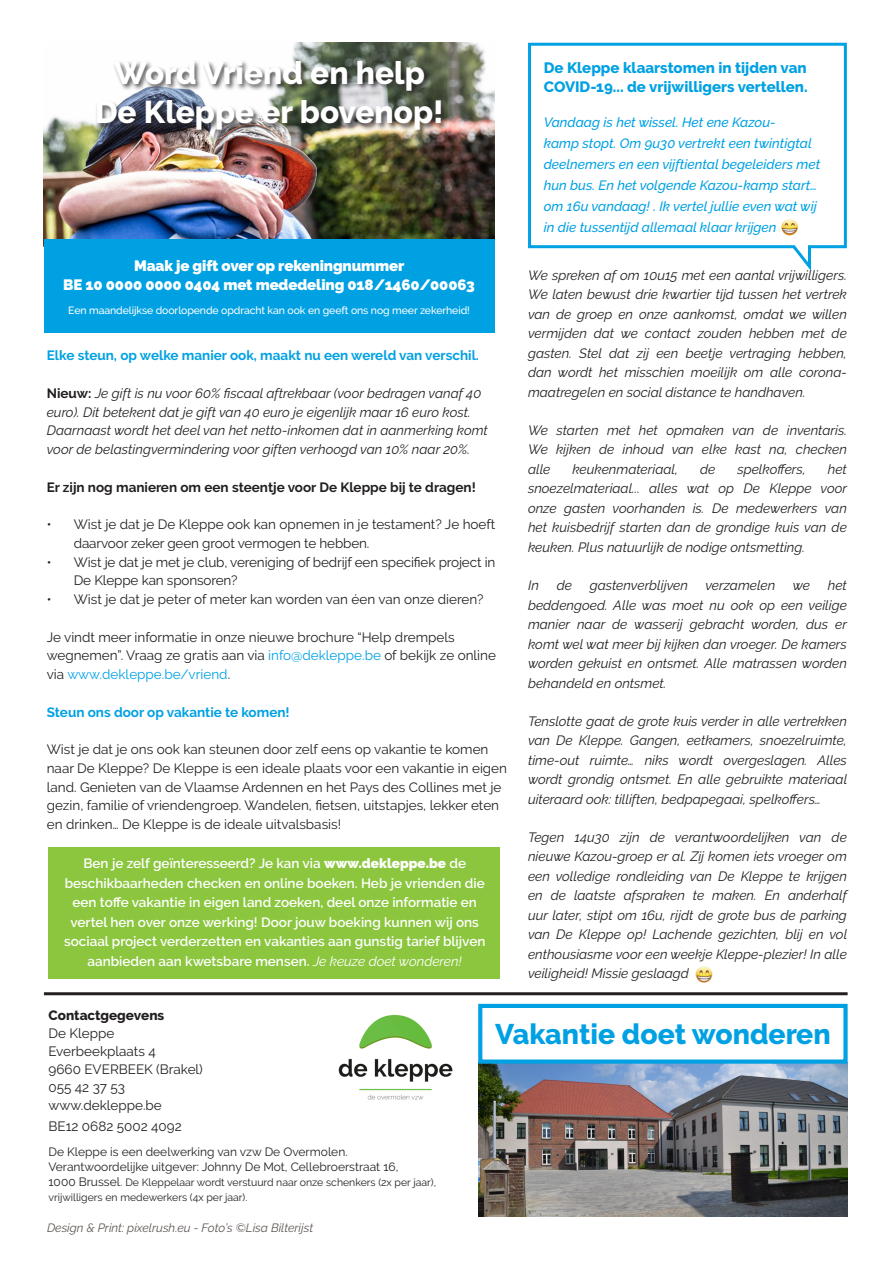
<style>
.page{position:relative;width:893px;height:1263px;background:#fff}
.page>*{position:absolute;margin:0;border:0;box-sizing:border-box;transform-origin:0 0}
.t1{font:800 31.5px "Raleway";color:#fff}
.t2{font:800 28.35px "Raleway";color:#00a1e3}
.Body{font:900 15px "Raleway";letter-spacing:-.01em;color:#fff}
.t3{font:800 15px/19.5px "Raleway";color:#00a1e3}
.Body-2{font:italic 13.5px/19.5px "Raleway";color:#231f20;text-align:justify}
.Body-3{font:13.5px/18.8px "Raleway";color:#231f20}
.Body-4{font:600 13.5px/19.5px "Raleway";color:#fff;text-align:center}
.t4{font:italic 500 13.5px/21px "Raleway";color:#00a1e3}
.Body-5{font:700 13.5px "Raleway";color:#00a1e3}
.Body-6{font:700 13.5px "Raleway";color:#231f20}
.t5{font:800 13.5px "Raleway";color:#231f20}
.t6{font:12px "Raleway";color:#231f20}
.t7{font:italic 12px "Raleway";color:#5e5553}
.t8{font:10.5px "Raleway";color:#231f20}
.Body-7{font:500 10.5px "Raleway";letter-spacing:-.01em;color:#fff}
.s1{font-weight:700;font-style:normal}
.s2{color:#00a1e3}
.s3{font-weight:900}
.s4{font-weight:400;font-style:italic}
.s5{font-size:12px}
</style>
<div class="page">
<img style="left:328px;top:995px;width:135px;height:105px">
<div style="left:49px;top:847px;width:451px;height:131px;background:#8bc63e"></div>
<img style="left:478px;top:1064px;width:370px;height:152px">
<hr style="left:44px;top:992px;width:804px;height:3px;background:#231f20">
<div style="left:478px;top:1004px;width:370px;height:60px;border:4px solid #00a1e3"></div>
<img style="left:44px;top:43px;width:450px;height:196px">
<div style="left:44px;top:239px;width:450px;height:94px;background:#00a1e3"></div>
<svg style="left:528px;top:42px;width:319px;height:229px"></svg>
<img style="left:696px;top:966px;width:16px;height:16px;border-radius:8px">
<img style="left:781px;top:219px;width:17px;height:16px;border-radius:8px">
<div style="left:95px;top:60px;width:353px;height:78px;background:#231f20;opacity:.75"></div>
<p class="t1" style="left:114px;top:55px;width:313px">Word Vriend en help</p>
<p class="t1" style="left:95px;top:94px;width:350px">De Kleppe er bovenop!</p>
<p class="Body" style="left:134px;top:257px;width:272px">Maak je gift over op rekeningnummer</p>
<p class="Body" style="left:63px;top:276px;width:413px">BE 10 0000 0000 0404 met mededeling 018/1460/00063</p>
<p class="Body-7" style="left:68px;top:304px;width:403px">Een maandelijkse doorlopende opdracht kan ook en geeft ons nog meer zekerheid!</p>
<p class="Body-5" style="left:47px;top:348px;width:434px">Elke steun, op welke manier ook, maakt nu een wereld van verschil.</p>
<p class="Body-2" style="left:47px;top:384px;width:443px;line-height:18.8px;text-align:left"><span class="s1">Nieuw:</span> Je gift is nu voor 60% fiscaal aftrekbaar (voor bedragen vanaf 40 euro). Dit betekent dat je gift van 40 euro je eigenlijk maar 16 euro kost.<br>Daarnaast wordt het deel van het netto-inkomen dat in aanmerking komt voor de belastingvermindering voor giften verhoogd van 10% naar 20%.</p>
<p class="Body-6" style="left:47px;top:479px;width:431px">Er zijn nog manieren om een steentje voor De Kleppe bij te dragen!</p>
<p class="Body-3" style="left:74px;top:515px;width:423px;text-indent:-27px">• Wist je dat je De Kleppe ook kan opnemen in je testament? Je hoeft daarvoor zeker geen groot vermogen te hebben.</p>
<p class="Body-3" style="left:74px;top:552px;width:423px;text-indent:-27px">• Wist je dat je met je club, vereniging of bedrijf een specifiek project in<br>De Kleppe kan sponsoren?</p>
<p class="Body-3" style="left:47px;top:590px;width:438px">• Wist je dat je peter of meter kan worden van éen van onze dieren?</p>
<p class="Body-3" style="left:47px;top:627px;width:451px">Je vindt meer informatie in onze nieuwe brochure “Help drempels wegnemen”. Vraag ze gratis aan via <span class="s2">info@dekleppe.be</span> of bekijk ze online via <span class="s2">www.dekleppe.be/vriend</span>.</p>
<p class="Body-5" style="left:47px;top:704px;width:244px">Steun ons door op vakantie te komen!</p>
<p class="Body-3" style="left:47px;top:740px;width:462px">Wist je dat je ons ook kan steunen door zelf eens op vakantie te komen naar De Kleppe? De Kleppe is een ideale plaats voor een vakantie in eigen land. Genieten van de Vlaamse Ardennen en het Pays des Collines met je gezin, familie of vriendengroep. Wandelen, fietsen, uitstapjes, lekker eten en drinken… De Kleppe is de ideale uitvalsbasis!</p>
<p class="Body-4" style="left:64px;top:853px;width:423px">Ben je zelf geïnteresseerd? Je kan via <span class="s3">www.dekleppe.be</span> de beschikbaarheden checken en online boeken. Heb je vrienden die een toffe vakantie in eigen land zoeken, deel onze informatie en vertel hen over onze werking! Door jouw boeking kunnen wij ons sociaal project verderzetten en vakanties aan gunstig tarief blijven aanbieden aan kwetsbare mensen. <span class="s4">Je keuze doet wonderen!</span></p>
<p class="t3" style="left:544px;top:58px;width:265px">De Kleppe klaarstomen in tijden van<br>COVID-19... de vrijwilligers vertellen.</p>
<p class="t4" style="left:544px;top:111px;width:233px">Vandaag is het wissel. Het ene Kazou-</p>
<p class="t4" style="left:544px;top:132px;width:278px">kamp stopt. Om 9u30 vertrekt een twintigtal deelnemers en een vijftiental begeleiders met hun bus. En het volgende Kazou-kamp start… om 16u vandaag! . Ik vertel jullie even wat wij in die tussentijd allemaal klaar krijgen</p>
<p class="Body-2" style="left:528px;top:265px;width:320px">We spreken af om 10u15 met een aantal vrijwilligers.<br>We laten bewust drie kwartier tijd tussen het vertrek van de groep en onze aankomst, omdat we willen vermijden dat we contact zouden hebben met de gasten. Stel dat zij een beetje vertraging hebben, dan wordt het misschien moeilijk om alle corona&shy;maatregelen en social distance te handhaven.</p>
<p class="Body-2" style="left:528px;top:420px;width:320px">We starten met het opmaken van de inventaris.<br>We kijken de inhoud van elke kast na, checken alle</p>
<p class="Body-2" style="left:572px;top:459px;width:107px">keukenmateriaal,</p>
<p class="Body-2" style="left:700px;top:459px;width:17px">de</p>
<p class="Body-2" style="left:737px;top:459px;width:70px">spelkoffers,</p>
<p class="Body-2" style="left:528px;top:459px;width:321px;text-indent:300px">het snoezelmateriaal... alles wat op De Kleppe voor onze gasten voorhanden is. De medewerkers van het kuisbedrijf starten dan de grondige kuis van de keuken. Plus natuurlijk de nodige ontsmetting.</p>
<p class="Body-2" style="left:528px;top:575px;width:12px">In</p>
<p class="Body-2" style="left:557px;top:575px;width:17px">de</p>
<p class="Body-2" style="left:590px;top:575px;width:100px">gastenverblijven</p>
<p class="Body-2" style="left:705px;top:575px;width:71px">verzamelen</p>
<p class="Body-2" style="left:793px;top:575px;width:19px">we</p>
<p class="Body-2" style="left:528px;top:575px;width:321px;text-indent:300px">het beddengoed. Alle was moet nu ook op een veilige manier naar de wasserij gebracht worden, dus er komt wel wat meer bij kijken dan vroeger. De kamers worden gekuist en ontsmet. Alle matrassen worden behandeld en ontsmet.</p>
<p class="Body-2" style="left:528px;top:711px;width:321px">Tenslotte gaat de grote kuis verder in alle vertrekken van De Kleppe. Gangen, eetkamers, snoezelruimte, time-out ruimte… niks wordt overgeslagen. Alles wordt grondig ontsmet. En alle gebruikte materiaal uiteraard ook: tilliften, bedpapegaai, spelkoffers…</p>
<p class="Body-2" style="left:528px;top:827px;width:321px">Tegen 14u30 zijn de verantwoordelijken van de nieuwe Kazou-groep er al. Zij komen iets vroeger om een volledige rondleiding van De Kleppe te krijgen en de laatste afspraken te maken. En anderhalf uur later, stipt om 16u, rijdt de grote bus de parking van De Kleppe op! Lachende gezichten, blij en vol enthousiasme voor een weekje Kleppe-plezier! In alle veiligheid! Missie geslaagd</p>
<p class="t5" style="left:49px;top:1007px;width:117px">Contactgegevens</p>
<p class="Body-3" style="left:49px;top:1023px;width:67px">De Kleppe</p>
<p class="Body-3" style="left:49px;top:1041px;width:109px">Everbeekplaats 4</p>
<p class="Body-3" style="left:49px;top:1059px;width:156px">9660 EVERBEEK (Brakel)</p>
<p class="Body-3" style="left:49px;top:1077px;width:78px">055 42 37 53</p>
<p class="Body-3" style="left:49px;top:1095px;width:115px">www.dekleppe.be</p>
<p class="Body-3" style="left:49px;top:1116px;width:135px">BE12 0682 5002 4092</p>
<p class="t6" style="left:49px;top:1144px;width:301px">De Kleppe is een deelwerking van vzw De Overmolen.</p>
<p class="t6" style="left:49px;top:1159px;width:351px">Verantwoordelijke uitgever: Johnny De Mot, Cellebroerstraat 16,</p>
<p class="t8" style="left:49px;top:1176px;width:389px"><span class="s5">1000 Brussel.</span> De Kleppelaar wordt verstuurd naar onze schenkers (2x per jaar),</p>
<p class="t8" style="left:49px;top:1191px;width:200px">vrijwilligers en medewerkers (4x per jaar).</p>
<p class="t7" style="left:47px;top:1220px;width:268px">Design &amp; Print: pixelrush.eu - Foto’s ©Lisa Bilterijst</p>
<p class="t2" style="left:495px;top:1018px;width:337px">Vakantie doet wonderen</p>
</div>
